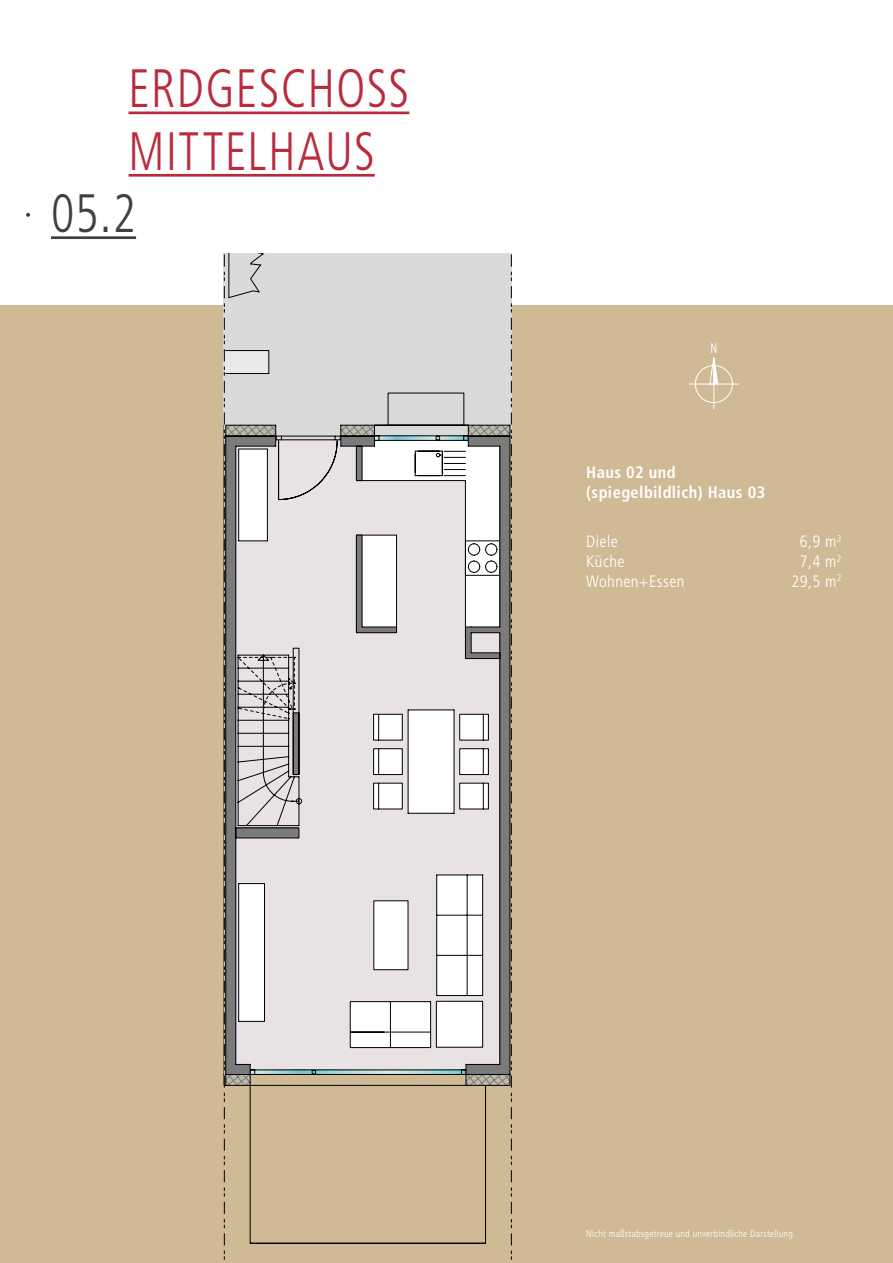
<style>
.page{position:relative;width:893px;height:1263px;background:#fff}
.page>*{position:absolute;margin:0;border:0;box-sizing:border-box;transform-origin:0 0}
.t1{font:300 condensed 54px/62.4px "Frutiger";letter-spacing:.03em;color:#b92a3c;scale:.9 1}
.t2{font:300 condensed 54px "Frutiger";color:#404040;scale:.9 1}
.t3{font:300 condensed 16.5px "Frutiger";letter-spacing:.025em;color:#fff}
.t4{font:700 condensed 16.5px/19.8px "Frutiger";letter-spacing:.025em;color:#fff}
.t5{font:300 condensed 9.75px "Frutiger";letter-spacing:.025em;color:#fff}
</style>
<div class="page">
<div style="left:0;top:305px;width:893px;height:958px;background:#d0ba95"></div>
<svg style="left:224px;top:253px;width:288px;height:1007px"></svg>
<hr style="left:129px;top:112px;width:280px;height:2px;background:#b92a3c">
<hr style="left:129px;top:174px;width:246px;height:3px;background:#b92a3c">
<hr style="left:51px;top:236px;width:85px;height:3px;background:#404040">
<svg style="left:26px;top:213px;width:4px;height:4px"></svg>
<div style="left:695px;top:365px;width:38px;height:38px;border:1px solid #fff;border-radius:50%"></div>
<hr style="left:689px;top:384px;width:50px;height:1px;background:#fff">
<svg style="left:709px;top:343px;width:10px;height:66px"></svg>
<h1 class="t1" style="left:129px;top:58px;width:313px">ERDGESCHOSS<br>MITTELHAUS</h1>
<h1 class="t2" style="left:51px;top:183px;width:96px">05.2</h1>
<h2 class="t4" style="left:586px;top:463px;width:181px">Haus 02 und (spiegelbildlich) Haus 03</h2>
<h2 class="t3" style="left:586px;top:532px;width:33px">Diele</h2>
<h2 class="t3" style="left:800px;top:532px;width:43px">6,9 m<sup>2</sup></h2>
<h2 class="t3" style="left:586px;top:552px;width:40px">Küche</h2>
<h2 class="t3" style="left:800px;top:552px;width:43px">7,4 m<sup>2</sup></h2>
<h2 class="t3" style="left:586px;top:572px;width:100px">Wohnen+Essen</h2>
<h2 class="t3" style="left:791px;top:572px;width:52px">29,5 m<sup>2</sup></h2>
<p class="t5" style="left:586px;top:1228px;width:211px">Nicht maßstabsgetreue und unverbindliche Darstellung.</p>
</div>
